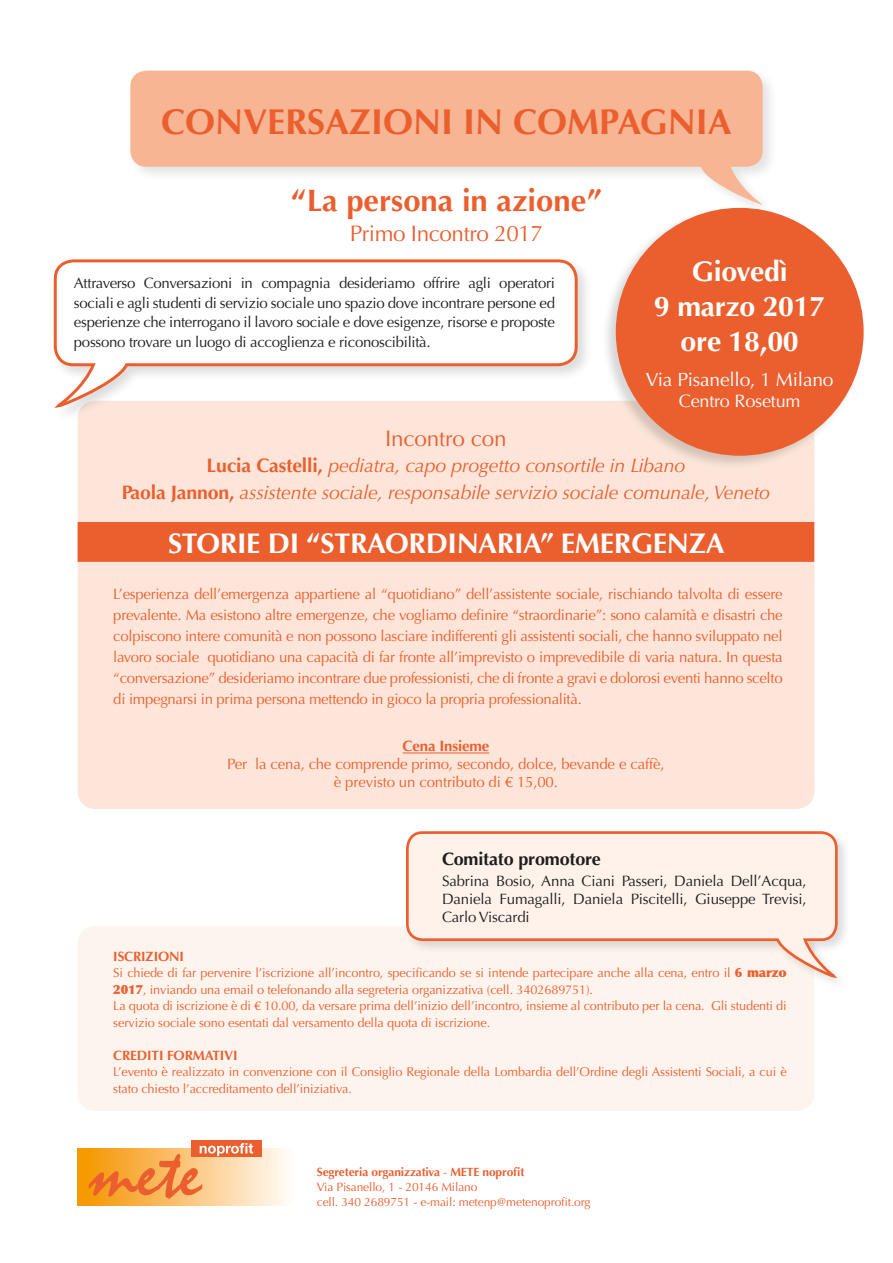
<style>
.page{position:relative;width:893px;height:1263px;background:#fff}
.page>*{position:absolute;margin:0;border:0;box-sizing:border-box;transform-origin:0 0}
.t1{font:72.3px "Mistral Std";color:#eb5f2f}
.t2{font:700 36px "Optima";color:#eb5f2f}
.t3{font:700 31.05px "Optima";color:#eb5f2f}
.t4{font:700 28.5px "Optima";letter-spacing:-.01em;color:#fff}
.t5{font:22.5px "Optima";letter-spacing:-.02em;color:#eb5f2f}
.t6{font:italic 19.5px "Optima";letter-spacing:-.01em;color:#eb5f2f}
.t7{font:19.2px "Optima";letter-spacing:-.01em;color:#fff}
.t8{font:700 18px "Optima";letter-spacing:-.01em;color:#1d1d1b}
.t9{font:18px "Optima";letter-spacing:-.01em;color:#fff}
.t10{font:15px/21px "Optima";letter-spacing:-.01em;color:#eb5f2f;text-align:justify}
.t11{font:15px/19.5px "Optima";letter-spacing:-.02em;color:#1d1d1b;text-align:justify}
.t12{font:700 15px "Optima";letter-spacing:-.01em;color:#eb5f2f}
.t13{font:700 13.5px "Optima";letter-spacing:-.01em;color:#eb5f2f}
.t14{font:12.75px/16.5px "Optima";letter-spacing:-.01em;color:#eb5f2f}
.t15{font:12px "Optima";letter-spacing:-.01em;color:#eb5f2f}
.t16{font:700 12px "Optima";letter-spacing:-.01em;color:#eb5f2f}
.s1{font-weight:700;font-style:normal}
.s2{font-weight:900}
.s3{font-weight:400}
</style>
<div class="page">
<div style="left:78px;top:401px;width:736px;height:408px;background:#fde6d9;border-radius:18px"></div>
<div style="left:78px;top:522px;width:736px;height:40px;background:#eb5f2f"></div>
<div style="left:78px;top:926px;width:736px;height:185px;background:#fef4ee;border-radius:18px"></div>
<div style="left:127px;top:68px;width:651px;height:151px;background:#1d1d1b;opacity:.12"></div>
<svg style="left:130px;top:71px;width:643px;height:139px;fill:#f7b593"></svg>
<div style="left:51px;top:256px;width:542px;height:166px;background:#1d1d1b;opacity:.15"></div>
<svg style="left:51px;top:258px;width:528px;height:154px"></svg>
<div style="left:78px;top:1149px;width:216px;height:56px;background:linear-gradient(to right,#f59300,#fffbfb)"></div>
<div style="left:191px;top:1141px;width:70px;height:16px;background:#eb5f2f"></div>
<svg style="left:200px;top:1143px;width:53px;height:13px"></svg>
<div style="left:601px;top:205px;width:264px;height:264px;background:#1d1d1b;opacity:.18"></div>
<div style="left:616px;top:208px;width:248px;height:248px;background:#eb5f2f;border-radius:50%"></div>
<div style="left:403px;top:828px;width:448px;height:162px;background:#1d1d1b;opacity:.15"></div>
<svg style="left:405px;top:830px;width:438px;height:151px"></svg>
<hr style="left:403px;top:753px;width:86px;height:1px;background:#eb5f2f">
<p class="t2" style="left:161px;top:101px;width:572px">CONVERSAZIONI IN COMPAGNIA</p>
<p class="t3" style="left:291px;top:182px;width:312px">“La persona in azione”</p>
<p class="t5" style="left:350px;top:220px;width:195px">Primo Incontro 2017</p>
<p class="t11" style="left:74px;top:273px;width:483px">Attraverso Conversazioni in compagnia desideriamo offrire agli operatori sociali e agli studenti di servizio sociale uno spazio dove incontrare persone ed esperienze che interrogano il lavoro sociale e dove esigenze, risorse e proposte possono trovare un luogo di accoglienza e riconoscibilità.</p>
<p class="t4" style="left:692px;top:255px;width:97px">Giovedì</p>
<p class="t4" style="left:654px;top:290px;width:173px">9 marzo 2017</p>
<p class="t4" style="left:681px;top:325px;width:120px">ore 18,00</p>
<p class="t7" style="left:646px;top:368px;width:189px">Via Pisanello, 1 Milano</p>
<p class="t9" style="left:679px;top:390px;width:123px">Centro Rosetum</p>
<p class="t5" style="left:385px;top:425px;width:123px">Incontro con</p>
<p class="t6" style="left:207px;top:454px;width:480px"><span class="s1">Lucia Castelli,</span> pediatra, capo progetto consortile in Libano</p>
<p class="t6" style="left:122px;top:481px;width:650px"><span class="s1">Paola Jannon,</span> assistente sociale, responsabile servizio sociale comunale, Veneto</p>
<p class="t4" style="left:168px;top:526px;width:558px">STORIE DI “STRAORDINARIA” EMERGENZA</p>
<p class="t10" style="left:113px;top:583px;width:671px">L’esperienza dell’emergenza appartiene al “quotidiano” dell’assistente sociale, rischiando talvolta di essere prevalente. Ma esistono altre emergenze, che vogliamo definire “straordinarie”: sono calamità e disastri che colpiscono intere comunità e non possono lasciare indifferenti gli assistenti sociali, che hanno sviluppato nel lavoro sociale quotidiano una capacità di far fronte all’imprevisto o imprevedibile di varia natura. In questa “conversazione” desideriamo incontrare due professionisti, che di fronte a gravi e dolorosi eventi hanno scelto di impegnarsi in prima persona mettendo in gioco la propria professionalità.</p>
<p class="t12" style="left:403px;top:738px;width:88px">Cena Insieme</p>
<p class="t10" style="left:227px;top:754px;width:439px">Per la cena, che comprende primo, secondo, dolce, bevande e caffè,</p>
<p class="t10" style="left:334px;top:772px;width:226px">è previsto un contributo di € 15,00.</p>
<p class="t8" style="left:442px;top:848px;width:160px">Comitato promotore</p>
<p class="t11" style="left:442px;top:872px;width:366px;line-height:18px">Sabrina Bosio, Anna Ciani Passeri, Daniela Dell’Acqua, Daniela Fumagalli, Daniela Piscitelli, Giuseppe Trevisi, Carlo Viscardi</p>
<p class="t13" style="left:113px;top:948px;width:72px">ISCRIZIONI</p>
<p class="t14" style="left:113px;top:965px;width:675px">Si chiede di far pervenire l’iscrizione all’incontro, specificando se si intende partecipare anche alla cena, entro il <span class="s2">6 marzo<br>2017</span>, inviando una email o telefonando alla segreteria organizzativa (cell. 3402689751).</p>
<p class="t14" style="left:113px;top:998px;width:675px">La quota di iscrizione è di € 10.00, da versare prima dell’inizio dell’incontro, insieme al contributo per la cena. Gli studenti di servizio sociale sono esentati dal versamento della quota di iscrizione.</p>
<p class="t13" style="left:113px;top:1047px;width:126px">CREDITI FORMATIVI</p>
<p class="t14" style="left:113px;top:1064px;width:675px">L’evento è realizzato in convenzione con il Consiglio Regionale della Lombardia dell’Ordine degli Assistenti Sociali, a cui è stato chiesto l’accreditamento dell’iniziativa.</p>
<h1 class="t1" style="left:89px;top:1130px;width:114px">mete</h1>
<p class="t16" style="left:317px;top:1165px;width:209px">Segreteria organizzativa <span class="s3">-</span> METE noprofit</p>
<p class="t15" style="left:317px;top:1180px;width:162px">Via Pisanello, 1 - 20146 Milano</p>
<p class="t15" style="left:317px;top:1195px;width:275px">cell. 340 2689751 - e-mail: metenp@metenoprofit.org</p>
</div>
